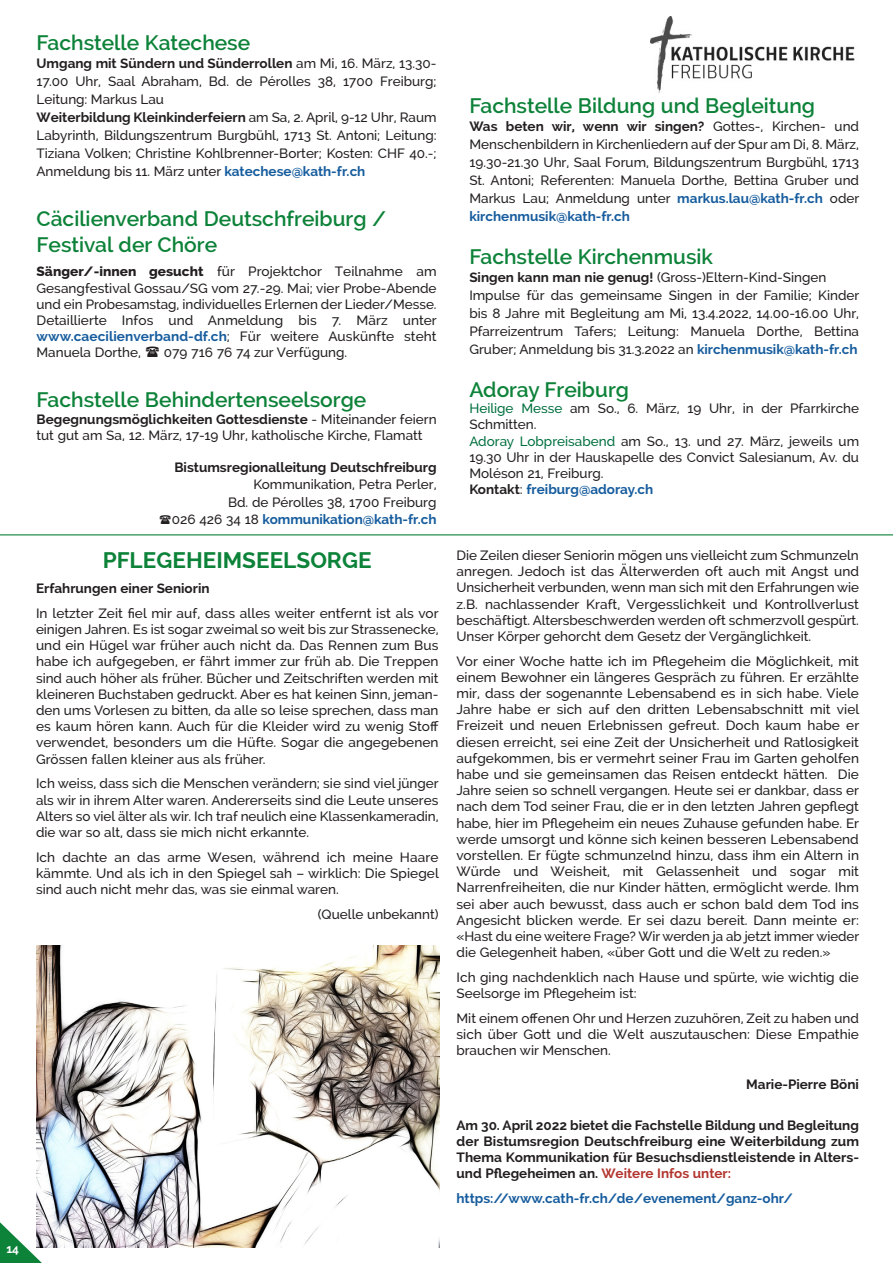
<style>
.page{position:relative;width:893px;height:1263px;background:#fff}
.page>*{position:absolute;margin:0;border:0;box-sizing:border-box;transform-origin:0 0}
.t1{font:700 22.5px "Raleway";color:#0d8239}
.Agendatext{font:600 21px "Raleway";color:#0d8239}
.Fliesstext{font:500 13.5px/16.2px "Raleway";color:#231f20;text-align:justify}
.Fliesstext-2{font:700 13.5px/16.2px "Raleway";color:#231f20;text-align:justify}
.Agendatext-2{font:500 13.5px/16.2px "Raleway";color:#231f20}
.Fliesstext-3{font:700 13.5px "Raleway";color:#175d9e}
.Agendatext-3{font:700 13.5px "Raleway";color:#175d9e}
.Autor{font:700 13.5px "Raleway";color:#231f20}
.t2{font:700 12px "Raleway";color:#fff}
.s1{font-weight:700}
.s2{font-weight:700;color:#175d9e}
.s3{font-weight:800}
.s4{font-weight:500;color:#231f20}
.s5{color:#00703f}
.s6{color:#231f20}
.s7{color:#b2362f}
</style>
<div class="page">
<svg style="left:0;top:1222px;width:56px;height:41px"></svg>
<img style="left:650px;top:16px;width:205px;height:77px">
<hr style="left:0;top:534px;width:893px;height:1px;background:#0d8239">
<img style="left:36px;top:945px;width:403px;height:302px">
<p class="Agendatext" style="left:37px;top:31px;width:215px">Fachstelle Katechese</p>
<p class="Fliesstext" style="left:37px;top:54px;width:402px;line-height:18px"><span class="s1">Umgang mit Sündern und Sünderrollen</span> am Mi, 16. März, 13.30- 17.00 Uhr, Saal Abraham, Bd. de Pérolles 38, 1700 Freiburg; Leitung: Markus Lau</p>
<p class="Fliesstext" style="left:37px;top:108px;width:402px;line-height:18px"><span class="s1">Weiterbildung Kleinkinderfeiern</span> am Sa, 2. April, 9-12 Uhr, Raum Labyrinth, Bildungszentrum Burgbühl, 1713 St. Antoni; Leitung:<br>Tiziana Volken; Christine Kohlbrenner-Borter; Kosten: CHF 40.-; Anmeldung bis 11. März unter <span class="s2">katechese@kath-fr.ch</span></p>
<p class="Agendatext" style="left:37px;top:207px;width:351px">Cäcilienverband Deutschfreiburg /</p>
<p class="Agendatext" style="left:37px;top:232px;width:182px">Festival der Chöre</p>
<p class="Fliesstext" style="left:37px;top:263px;width:402px"><span class="s3">Sänger/-innen gesucht</span> für Projektchor Teilnahme am Gesangfestival Gossau/SG vom 27.-29. Mai; vier Probe-Abende und ein Probesamstag, individuelles Erlernen der Lieder/Messe.<br>Detaillierte Infos und Anmeldung bis 7. März unter <span class="s2">www.caecilienverband-df.ch</span>; Für weitere Auskünfte steht Manuela Dorthe,</p>
<p class="Fliesstext" style="left:164px;top:344px;width:185px">079 716 76 74 zur Verfügung.</p>
<p class="Agendatext" style="left:37px;top:388px;width:331px">Fachstelle Behindertenseelsorge</p>
<p class="Fliesstext" style="left:37px;top:411px;width:402px"><span class="s1">Begegnungsmöglichkeiten Gottesdienste</span> - Miteinander feiern tut gut am Sa, 12. März, 17-19 Uhr, katholische Kirche, Flamatt</p>
<p class="Fliesstext-2" style="left:174px;top:459px;width:264px">Bistumsregionalleitung Deutschfreiburg</p>
<p class="Fliesstext" style="left:254px;top:476px;width:185px">Kommunikation, Petra Perler,</p>
<p class="Fliesstext" style="left:228px;top:494px;width:210px">Bd. de Pérolles 38, 1700 Freiburg</p>
<p class="Fliesstext-3" style="left:172px;top:512px;width:266px"><span class="s4">026 426 34 18</span> kommunikation@kath-fr.ch</p>
<p class="t1" style="left:103px;top:548px;width:270px">PFLEGEHEIMSEELSORGE</p>
<p class="Fliesstext-2" style="left:36px;top:580px;width:175px">Erfahrungen einer Seniorin</p>
<p class="Fliesstext" style="left:36px;top:605px;width:404px">In letzter Zeit fiel mir auf, dass alles weiter entfernt ist als vor einigen Jahren. Es ist sogar zweimal so weit bis zur Strassenecke, und ein Hügel war früher auch nicht da. Das Rennen zum Bus habe ich aufgegeben, er fährt immer zur früh ab. Die Treppen sind auch höher als früher. Bücher und Zeitschriften werden mit kleineren Buchstaben gedruckt. Aber es hat keinen Sinn, jeman&shy;den ums Vorlesen zu bitten, da alle so leise sprechen, dass man es kaum hören kann. Auch für die Kleider wird zu wenig Stoff verwendet, besonders um die Hüfte. Sogar die angegebenen Grössen fallen kleiner aus als früher.</p>
<p class="Fliesstext" style="left:36px;top:775px;width:404px">Ich weiss, dass sich die Menschen verändern; sie sind viel jünger als wir in ihrem Alter waren. Andererseits sind die Leute unseres Alters so viel älter als wir. Ich traf neulich eine Klassenkameradin, die war so alt, dass sie mich nicht erkannte.</p>
<p class="Fliesstext" style="left:36px;top:849px;width:404px">Ich dachte an das arme Wesen, während ich meine Haare kämmte. Und als ich in den Spiegel sah – wirklich: Die Spiegel sind auch nicht mehr das, was sie einmal waren.</p>
<p class="Fliesstext" style="left:318px;top:906px;width:122px">(Quelle unbekannt)</p>
<p class="t2" style="left:6px;top:1242px;width:14px">14</p>
<p class="Agendatext" style="left:469px;top:93px;width:347px">Fachstelle Bildung und Begleitung</p>
<p class="Fliesstext" style="left:469px;top:117px;width:391px;line-height:18px"><span class="s1">Was beten wir, wenn wir singen?</span> Gottes-, Kirchen- und Menschenbildern in Kirchenliedern auf der Spur am Di, 8. März, 19.30-21.30 Uhr, Saal Forum, Bildungszentrum Burgbühl, 1713<br>St. Antoni; Referenten: Manuela Dorthe, Bettina Gruber und Markus Lau; Anmeldung unter <span class="s2">markus.lau@kath-fr.ch</span> oder <span class="s2">kirchenmusik@kath-fr.ch</span></p>
<p class="Agendatext" style="left:469px;top:244px;width:245px">Fachstelle Kirchenmusik</p>
<p class="Agendatext-2" style="left:469px;top:269px;width:358px"><span class="s1">Singen kann man nie genug!</span> (Gross-)Eltern-Kind-Singen</p>
<p class="Fliesstext" style="left:469px;top:286px;width:391px;line-height:18px">Impulse für das gemeinsame Singen in der Familie; Kinder bis 8 Jahre mit Begleitung am Mi, 13.4.2022, 14.00-16.00 Uhr, Pfarreizentrum Tafers; Leitung: Manuela Dorthe, Bettina Gruber; Anmeldung bis 31.3.2022 an <span class="s2">kirchenmusik@kath-fr.ch</span></p>
<p class="Agendatext" style="left:469px;top:378px;width:161px">Adoray Freiburg</p>
<p class="Agendatext-2" style="left:469px;top:400px;width:391px"><span class="s5">Heilige Messe</span> am So., 6. März, 19 Uhr, in der Pfarrkirche<br>Schmitten.</p>
<p class="Agendatext-2" style="left:469px;top:433px;width:391px;text-align:justify"><span class="s5">Adoray Lobpreisabend</span> am So., 13. und 27. März, jeweils um 19.30 Uhr in der Hauskapelle des Convict Salesianum, Av. du Moléson 21, Freiburg.</p>
<p class="Agendatext-3" style="left:469px;top:482px;width:185px"><span class="s6">Kontakt</span><span class="s4">:</span> freiburg@adoray.ch</p>
<p class="Fliesstext" style="left:456px;top:547px;width:404px">Die Zeilen dieser Seniorin mögen uns vielleicht zum Schmunzeln anregen. Jedoch ist das Älterwerden oft auch mit Angst und Unsicherheit verbunden, wenn man sich mit den Erfahrungen wie z.B. nachlassender Kraft, Vergesslichkeit und Kontrollverlust beschäftigt. Altersbeschwerden werden oft schmerzvoll gespürt.<br>Unser Körper gehorcht dem Gesetz der Vergänglichkeit.</p>
<p class="Fliesstext" style="left:456px;top:653px;width:404px">Vor einer Woche hatte ich im Pflegeheim die Möglichkeit, mit einem Bewohner ein längeres Gespräch zu führen. Er erzählte mir, dass der sogenannte Lebensabend es in sich habe. Viele Jahre habe er sich auf den dritten Lebensabschnitt mit viel Freizeit und neuen Erlebnissen gefreut. Doch kaum habe er diesen erreicht, sei eine Zeit der Unsicherheit und Ratlosigkeit aufgekommen, bis er vermehrt seiner Frau im Garten geholfen habe und sie gemeinsamen das Reisen entdeckt hätten. Die Jahre seien so schnell vergangen. Heute sei er dankbar, dass er nach dem Tod seiner Frau, die er in den letzten Jahren gepflegt habe, hier im Pflegeheim ein neues Zuhause gefunden habe. Er werde umsorgt und könne sich keinen besseren Lebensabend vorstellen. Er fügte schmunzelnd hinzu, dass ihm ein Altern in Würde und Weisheit, mit Gelassenheit und sogar mit Narrenfreiheiten, die nur Kinder hätten, ermöglicht werde. Ihm sei aber auch bewusst, dass auch er schon bald dem Tod ins Angesicht blicken werde. Er sei dazu bereit. Dann meinte er: «Hast du eine weitere Frage? Wir werden ja ab jetzt immer wieder die Gelegenheit haben, «über Gott und die Welt zu reden.»</p>
<p class="Fliesstext" style="left:456px;top:969px;width:404px">Ich ging nachdenklich nach Hause und spürte, wie wichtig die<br>Seelsorge im Pflegeheim ist:</p>
<p class="Fliesstext" style="left:456px;top:1010px;width:404px">Mit einem offenen Ohr und Herzen zuzuhören, Zeit zu haben und sich über Gott und die Welt auszutauschen: Diese Empathie brauchen wir Menschen.</p>
<p class="Autor" style="left:746px;top:1076px;width:114px">Marie-Pierre Böni</p>
<p class="Fliesstext-2" style="left:456px;top:1117px;width:404px">Am 30. April 2022 bietet die Fachstelle Bildung und Begleitung der Bistumsregion Deutschfreiburg eine Weiterbildung zum Thema Kommunikation für Besuchsdienstleistende in Alters&shy;und Pflegeheimen an. <span class="s7">Weitere Infos unter:</span></p>
<p class="Fliesstext-3" style="left:456px;top:1190px;width:338px">https://www.cath-fr.ch/de/evenement/ganz-ohr/</p>
</div>
